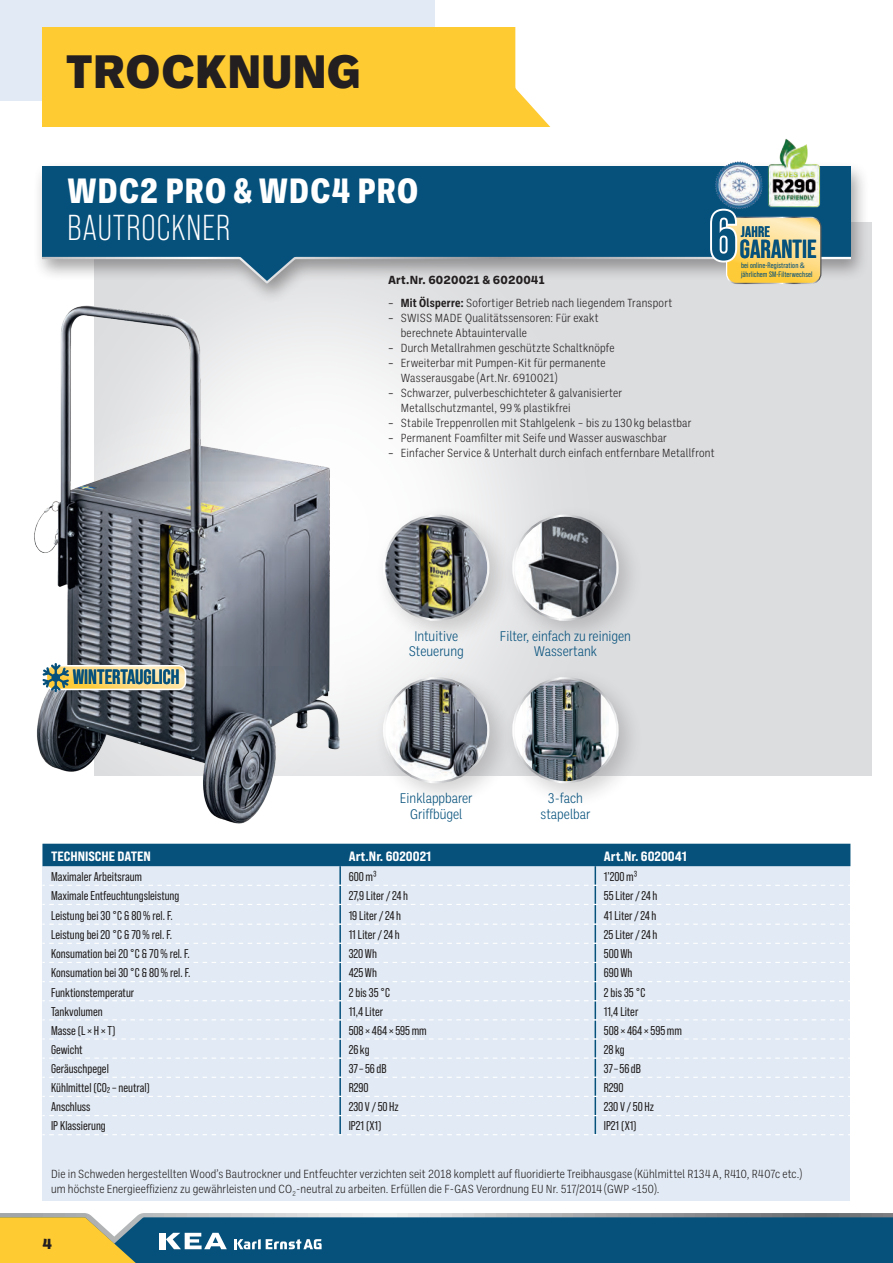
<style>
.page{position:relative;width:893px;height:1263px;background:#fff}
.page>*{position:absolute;margin:0;border:0;box-sizing:border-box;transform-origin:0 0}
.t1{font:800 48px "Ballinger";color:#231f20}
.t2{font:800 36px "Ballinger Condensed";letter-spacing:.03em;color:#fff}
.t3{font:36px "Bebas Neue Pro";letter-spacing:.03em;color:#fff}
.t4{font:26.1px "Bebas Neue";color:#06517c}
.t5{font:20.7px "Bebas Neue";color:#06517c}
.t6{font:15.3px "Bebas Neue";letter-spacing:.015em;color:#06517c}
.t7{font:800 15px "Ballinger";color:#231f20}
.t8{font:300 14.25px/15.8px "Ballinger Condensed";color:#06517c;text-align:center}
.t9{font:13.5px "Bebas Neue Pro Exp Eb";color:#fff}
.t10{font:12.75px "Bebas Neue Pro";color:#231f20}
.t11{font:300 12px/15px "Ballinger Condensed";letter-spacing:.015em;color:#231f20}
.t12{font:700 12px "Ballinger";letter-spacing:.015em;color:#231f20}
.t13{font:7.95px/8.7px "Bebas Neue Pro";letter-spacing:.015em;color:#06517c}
.s1{font-weight:400}
.s2{font-weight:700}
.s3{font-family:"Ballinger"}
</style>
<div class="page">
<div style="left:94px;top:222px;width:778px;height:554px;background:#dcdddf"></div>
<div style="left:43px;top:844px;width:807px;height:356px;background:#e2ebf5"></div>
<div style="left:0;top:0;width:435px;height:101px;background:#e2ebf5"></div>
<div style="left:43px;top:28px;width:508px;height:99px;background:#fecb33"></div>
<img style="left:42px;top:308px;width:626px;height:578px">
<div style="left:32px;top:161px;width:837px;height:144px;background:#231f20;opacity:.41"></div>
<svg style="left:43px;top:167px;width:807px;height:118px;background:#326c8d"></svg>
<svg style="left:43px;top:844px;width:807px;height:291px"></svg>
<div style="left:373px;top:505px;width:142px;height:141px;background:#231f20;opacity:.2"></div>
<img style="left:384px;top:516px;width:104px;height:104px;border-radius:52px">
<div style="left:383px;top:514px;width:106px;height:107px;border:2px solid #fff;border-radius:50%"></div>
<div style="left:502px;top:505px;width:142px;height:141px;background:#231f20;opacity:.2"></div>
<img style="left:513px;top:516px;width:104px;height:104px;border-radius:52px">
<div style="left:512px;top:514px;width:107px;height:107px;border:2px solid #fff;border-radius:50%"></div>
<div style="left:373px;top:667px;width:142px;height:142px;background:#231f20;opacity:.2"></div>
<img style="left:389px;top:678px;width:99px;height:104px">
<div style="left:383px;top:677px;width:106px;height:106px;border:2px solid #fff;border-radius:50%"></div>
<div style="left:502px;top:667px;width:142px;height:142px;background:#231f20;opacity:.2"></div>
<div style="left:513px;top:678px;width:104px;height:104px;background:#fff;border-radius:50%"></div>
<img style="left:522px;top:678px;width:87px;height:104px">
<div style="left:512px;top:677px;width:107px;height:106px;border:2px solid #fff;border-radius:50%"></div>
<img style="left:32px;top:298px;width:333px;height:549px">
<img style="left:716px;top:161px;width:46px;height:47px">
<img style="left:766px;top:139px;width:55px;height:70px">
<svg style="left:710px;top:209px;width:111px;height:74px;background:#c8bf88"></svg>
<svg style="left:43px;top:663px;width:142px;height:29px;background:#d9c891"></svg>
<svg style="left:0;top:1213px;width:893px;height:50px;background:#3a6e7d"></svg>
<h1 class="t1" style="left:65px;top:38px;width:297px">TROCKNUNG</h1>
<h2 class="t2" style="left:67px;top:170px;width:352px">WDC2 PRO &amp; WDC4 PRO</h2>
<h2 class="t3" style="left:68px;top:208px;width:164px">BAUTROCKNER</h2>
<p class="t12" style="left:388px;top:271px;width:158px">Art.Nr. 6020021 &amp; 6020041</p>
<p class="t11" style="left:388px;top:296px;width:286px"><span class="s1">–</span> <span class="s2">Mit Ölsperre:</span> Sofortiger Betrieb nach liegendem Transport</p>
<p class="t11" style="left:401px;top:311px;width:199px;text-indent:-13px"><span class="s1">–</span> SWISS MADE Qualitätssensoren: Für exakt berechnete Abtauintervalle</p>
<p class="t11" style="left:388px;top:341px;width:228px"><span class="s1">–</span> Durch Metallrahmen geschützte Schaltknöpfe</p>
<p class="t11" style="left:401px;top:356px;width:206px;text-indent:-13px"><span class="s1">–</span> Erweiterbar mit Pumpen-Kit für permanente<br>Wasserausgabe (Art.Nr. 6910021)</p>
<p class="t11" style="left:401px;top:386px;width:223px;text-indent:-13px"><span class="s1">–</span> Schwarzer, pulverbeschichteter &amp; galvanisierter<br>Metallschutzmantel, 99 % plastikfrei</p>
<p class="t11" style="left:388px;top:416px;width:305px"><span class="s1">–</span> Stabile Treppenrollen mit Stahlgelenk – bis zu 130 kg belastbar</p>
<p class="t11" style="left:388px;top:431px;width:280px"><span class="s1">–</span> Permanent Foamfilter mit Seife und Wasser auswaschbar</p>
<p class="t11" style="left:388px;top:446px;width:328px"><span class="s1">–</span> Einfacher Service &amp; Unterhalt durch einfach entfernbare Metallfront</p>
<p class="t6" style="left:741px;top:223px;width:31px">JAHRE</p>
<p class="t13" style="left:741px;top:261px;width:73px">bei online-Registration <span class="s3">&amp; </span>jährlichem SM-Filterwechsel</p>
<h3 class="t4" style="left:740px;top:234px;width:78px">GARANTIE</h3>
<h3 class="t4" style="left:740px;top:234px;width:78px">GARANTIE</h3>
<h3 class="t5" style="left:73px;top:665px;width:108px">WINTERTAUGLICH</h3>
<p class="t8" style="left:409px;top:628px;width:57px">Intuitive<br>Steuerung</p>
<p class="t8" style="left:500px;top:628px;width:133px">Filter, einfach zu reinigen<br>Wassertank</p>
<p class="t8" style="left:400px;top:790px;width:74px">Einklappbarer<br>Griffbügel</p>
<p class="t8" style="left:540px;top:790px;width:52px">3-fach stapelbar</p>
<p class="t9" style="left:51px;top:847px;width:101px">TECHNISCHE DATEN</p>
<p class="t9" style="left:349px;top:847px;width:84px">Art.Nr. 6020021</p>
<p class="t9" style="left:604px;top:847px;width:84px">Art.Nr. 6020041</p>
<p class="t10" style="left:51px;top:869px;width:93px">Maximaler Arbeitsraum</p>
<p class="t10" style="left:349px;top:869px;width:29px">600 m³</p>
<p class="t10" style="left:604px;top:869px;width:35px">1’200 m³</p>
<p class="t10" style="left:51px;top:888px;width:130px">Maximale Entfeuchtungsleistung</p>
<p class="t10" style="left:349px;top:888px;width:61px">27,9 Liter / 24 h</p>
<p class="t10" style="left:604px;top:888px;width:55px">55 Liter / 24 h</p>
<p class="t10" style="left:51px;top:908px;width:123px">Leistung bei 30 °C &amp; 80 % rel. F.</p>
<p class="t10" style="left:349px;top:908px;width:54px">19 Liter / 24 h</p>
<p class="t10" style="left:604px;top:908px;width:54px">41 Liter / 24 h</p>
<p class="t10" style="left:51px;top:927px;width:123px">Leistung bei 20 °C &amp; 70 % rel. F.</p>
<p class="t10" style="left:349px;top:927px;width:53px">11 Liter / 24 h</p>
<p class="t10" style="left:604px;top:927px;width:55px">25 Liter / 24 h</p>
<p class="t10" style="left:51px;top:946px;width:140px">Konsumation bei 20 °C &amp; 70 % rel. F.</p>
<p class="t10" style="left:349px;top:946px;width:30px">320 Wh</p>
<p class="t10" style="left:604px;top:946px;width:30px">500 Wh</p>
<p class="t10" style="left:51px;top:966px;width:141px">Konsumation bei 30 °C &amp; 80 % rel. F.</p>
<p class="t10" style="left:349px;top:966px;width:30px">425 Wh</p>
<p class="t10" style="left:604px;top:966px;width:30px">690 Wh</p>
<p class="t10" style="left:51px;top:985px;width:85px">Funktionstemperatur</p>
<p class="t10" style="left:349px;top:985px;width:43px">2 bis 35 °C</p>
<p class="t10" style="left:604px;top:985px;width:43px">2 bis 35 °C</p>
<p class="t10" style="left:51px;top:1004px;width:53px">Tankvolumen</p>
<p class="t10" style="left:349px;top:1004px;width:36px">11,4 Liter</p>
<p class="t10" style="left:604px;top:1004px;width:36px">11,4 Liter</p>
<p class="t10" style="left:51px;top:1023px;width:66px">Masse (L × H × T)</p>
<p class="t10" style="left:349px;top:1023px;width:80px">508 × 464 × 595 mm</p>
<p class="t10" style="left:604px;top:1023px;width:80px">508 × 464 × 595 mm</p>
<p class="t10" style="left:51px;top:1042px;width:33px">Gewicht</p>
<p class="t10" style="left:349px;top:1042px;width:22px">26 kg</p>
<p class="t10" style="left:604px;top:1042px;width:22px">28 kg</p>
<p class="t10" style="left:51px;top:1061px;width:59px">Geräuschpegel</p>
<p class="t10" style="left:349px;top:1061px;width:39px">37 – 56 dB</p>
<p class="t10" style="left:604px;top:1061px;width:39px">37 – 56 dB</p>
<p class="t10" style="left:51px;top:1080px;width:100px">Kühlmittel (CO₂ – neutral)</p>
<p class="t10" style="left:349px;top:1080px;width:21px">R290</p>
<p class="t10" style="left:604px;top:1080px;width:21px">R290</p>
<p class="t10" style="left:51px;top:1100px;width:41px">Anschluss</p>
<p class="t10" style="left:349px;top:1100px;width:52px">230 V / 50 Hz</p>
<p class="t10" style="left:604px;top:1100px;width:52px">230 V / 50 Hz</p>
<p class="t10" style="left:51px;top:1119px;width:56px">IP Klassierung</p>
<p class="t10" style="left:349px;top:1119px;width:34px">IP21 (X1)</p>
<p class="t10" style="left:604px;top:1119px;width:34px">IP21 (X1)</p>
<p class="t11" style="left:51px;top:1167px;width:752px">Die in Schweden hergestellten Wood’s Bautrockner und Entfeuchter verzichten seit 2018 komplett auf fluoridierte Treibhausgase (Kühlmittel R134 A, R410, R407c etc.) um höchste Energieeffizienz zu gewährleisten und CO<sub>2</sub>-neutral zu arbeiten. Erfüllen die F-GAS Verordnung EU Nr. 517/2014 (GWP &lt;150).</p>
<p class="t7" style="left:43px;top:1233px;width:11px">4</p>
</div>
